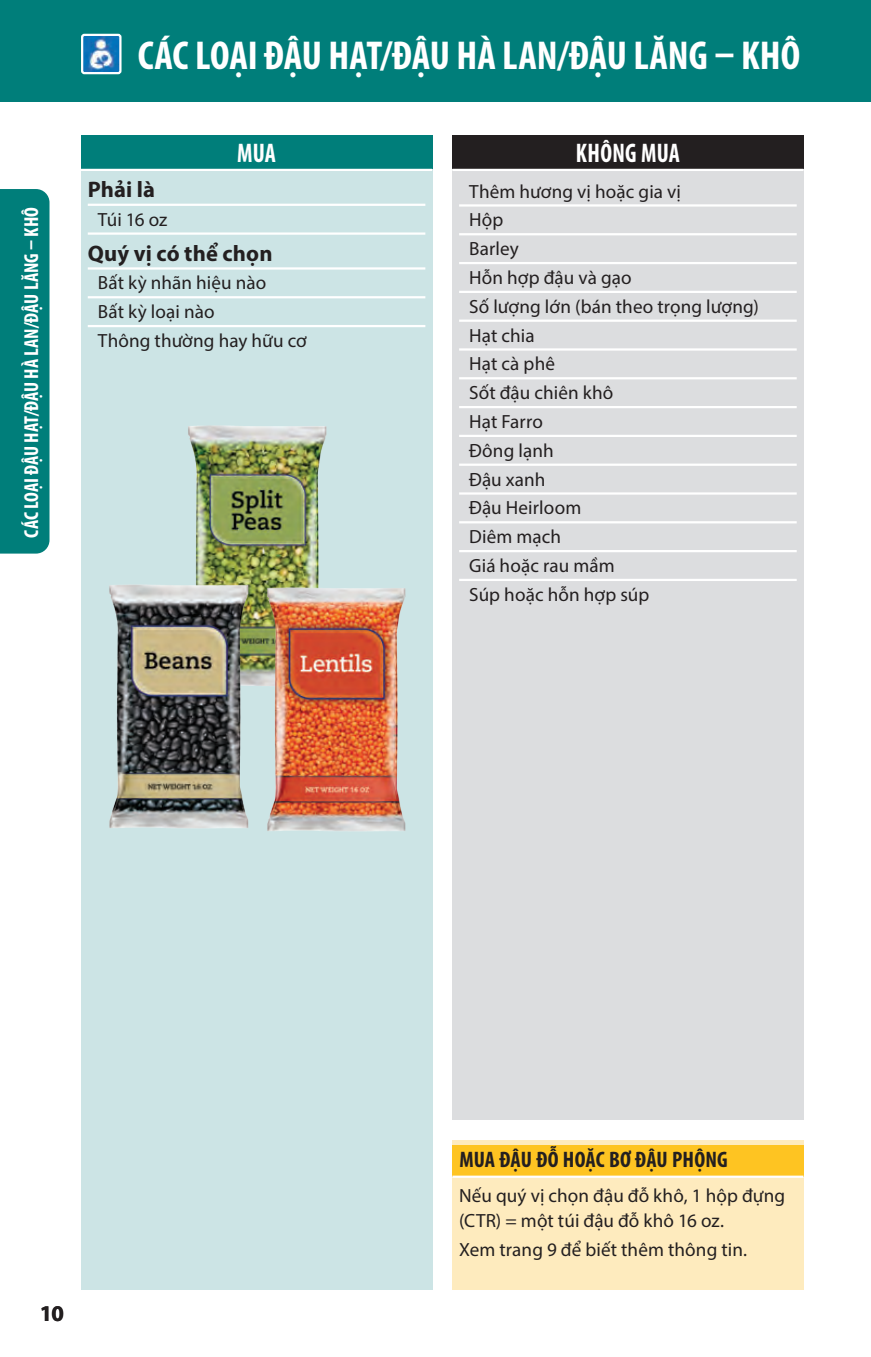
<style>
.page{position:relative;width:871px;height:1357px;background:#fff}
.page>*{position:absolute;margin:0;border:0;box-sizing:border-box;transform-origin:0 0}
.Page_heading_white{font:700 condensed 40.5px "Myriad Pro";letter-spacing:-.005em;color:#fff}
.Heading_Don_t_Buy{font:700 condensed 27px "Myriad Pro";letter-spacing:.01em;color:#fff;scale:.9 1}
.Heading_Buy{font:700 condensed 27px "Myriad Pro";color:#fff;scale:.9 1}
.Buy_subhead{font:700 22.5px "Myriad Pro";letter-spacing:.005em;color:#231f20}
.Shopping_Tip{font:700 condensed 22.5px "Myriad Pro";letter-spacing:.005em;color:#231f20}
.Thumb_Tab{font:700 condensed 20.25px "Myriad Pro";letter-spacing:-.005em;color:#fff}
.Buy_list{font:19.12px "Myriad Pro";letter-spacing:.005em;color:#231f20}
.Shopping_Tip_Text{font:19.12px/24.8px "Myriad Pro";letter-spacing:.005em;color:#231f20}
.Buy_list-NoRULE{font:19.12px "Myriad Pro";letter-spacing:.005em;color:#231f20}
</style>
<div class="page">
<div style="left:0;top:0;width:871px;height:101px;background:#007e7a"></div>
<div style="left:0;top:189px;width:50px;height:365px;background:#007e7a"></div>
<div style="left:81px;top:135px;width:351px;height:1154px;background:#cce4e5"></div>
<div style="left:81px;top:135px;width:351px;height:34px;background:#007e7a"></div>
<hr style="left:81px;top:169px;width:351px;height:2px;background:#fff">
<hr style="left:88px;top:204px;width:337px;height:2px;background:#fff">
<hr style="left:88px;top:232px;width:337px;height:3px;background:#fff">
<hr style="left:88px;top:267px;width:337px;height:3px;background:#fff">
<hr style="left:88px;top:296px;width:337px;height:2px;background:#fff">
<hr style="left:88px;top:325px;width:337px;height:2px;background:#fff">
<div style="left:452px;top:135px;width:351px;height:984px;background:#dcdddf"></div>
<div style="left:452px;top:135px;width:351px;height:34px;background:#231f20"></div>
<hr style="left:452px;top:169px;width:351px;height:2px;background:#fff">
<hr style="left:459px;top:204px;width:337px;height:3px;background:#fff">
<hr style="left:459px;top:233px;width:337px;height:2px;background:#fff">
<hr style="left:459px;top:262px;width:337px;height:2px;background:#fff">
<hr style="left:459px;top:291px;width:337px;height:2px;background:#fff">
<hr style="left:459px;top:320px;width:337px;height:2px;background:#fff">
<hr style="left:459px;top:348px;width:337px;height:3px;background:#fff">
<hr style="left:459px;top:377px;width:337px;height:2px;background:#fff">
<hr style="left:459px;top:406px;width:337px;height:2px;background:#fff">
<hr style="left:459px;top:435px;width:337px;height:2px;background:#fff">
<hr style="left:459px;top:464px;width:337px;height:2px;background:#fff">
<hr style="left:459px;top:492px;width:337px;height:3px;background:#fff">
<hr style="left:459px;top:521px;width:337px;height:2px;background:#fff">
<hr style="left:459px;top:550px;width:337px;height:2px;background:#fff">
<hr style="left:459px;top:579px;width:337px;height:2px;background:#fff">
<img style="left:188px;top:425px;width:139px;height:141px">
<img style="left:109px;top:563px;width:155px;height:266px">
<img style="left:249px;top:566px;width:157px;height:266px">
<div style="left:452px;top:1139px;width:351px;height:150px;background:#feebbe"></div>
<div style="left:452px;top:1145px;width:351px;height:32px;background:#fec422"></div>
<hr style="left:452px;top:1175px;width:351px;height:3px;background:#fff">
<img style="left:84px;top:37px;width:35px;height:34px">
<div style="left:81px;top:34px;width:41px;height:40px;border:2px solid #fff;border-radius:2px"></div>
<p class="Thumb_Tab" style="left:19px;top:538px;width:332px;rotate:-90deg">CÁC LOẠI ĐẬU HẠT/ĐẬU HÀ LAN/ĐẬU LĂNG – KHÔ</p>
<p class="Page_heading_white" style="left:138px;top:30px;width:664px">CÁC LOẠI ĐẬU HẠT/ĐẬU HÀ LAN/ĐẬU LĂNG – KHÔ</p>
<p class="Heading_Buy" style="left:237px;top:136px;width:45px">MUA</p>
<p class="Buy_subhead" style="left:88px;top:175px;width:69px">Phải là</p>
<p class="Buy_list" style="left:98px;top:207px;width:71px">Túi 16 oz</p>
<p class="Buy_subhead" style="left:88px;top:238px;width:186px">Quý vị có thể chọn</p>
<p class="Buy_list" style="left:98px;top:271px;width:170px">Bất kỳ nhãn hiệu nào</p>
<p class="Buy_list" style="left:98px;top:300px;width:118px">Bất kỳ loại nào</p>
<p class="Buy_list-NoRULE" style="left:98px;top:329px;width:210px">Thông thường hay hữu cơ</p>
<p class="Heading_Don_t_Buy" style="left:576px;top:136px;width:117px">KHÔNG MUA</p>
<p class="Buy_list" style="left:469px;top:179px;width:213px">Thêm hương vị hoặc gia vị</p>
<p class="Buy_list" style="left:469px;top:208px;width:36px">Hộp</p>
<p class="Buy_list" style="left:469px;top:237px;width:51px">Barley</p>
<p class="Buy_list" style="left:469px;top:266px;width:164px">Hỗn hợp đậu và gạo</p>
<p class="Buy_list" style="left:469px;top:295px;width:291px">Số lượng lớn (bán theo trọng lượng)</p>
<p class="Buy_list" style="left:469px;top:323px;width:67px">Hạt chia</p>
<p class="Buy_list" style="left:469px;top:352px;width:87px">Hạt cà phê</p>
<p class="Buy_list" style="left:469px;top:381px;width:146px">Sốt đậu chiên khô</p>
<p class="Buy_list" style="left:469px;top:410px;width:75px">Hạt Farro</p>
<p class="Buy_list" style="left:469px;top:439px;width:86px">Đông lạnh</p>
<p class="Buy_list" style="left:469px;top:467px;width:78px">Đậu xanh</p>
<p class="Buy_list" style="left:469px;top:496px;width:114px">Đậu Heirloom</p>
<p class="Buy_list" style="left:469px;top:525px;width:93px">Diêm mạch</p>
<p class="Buy_list" style="left:469px;top:554px;width:147px">Giá hoặc rau mầm</p>
<p class="Buy_list-NoRULE" style="left:469px;top:583px;width:182px">Súp hoặc hỗn hợp súp</p>
<p class="Buy_subhead" style="left:40px;top:1299px;width:26px">10</p>
<p class="Shopping_Tip" style="left:459px;top:1145px;width:270px">MUA ĐẬU ĐỖ HOẶC BƠ ĐẬU PHỘNG</p>
<p class="Shopping_Tip_Text" style="left:459px;top:1183px;width:328px">Nếu quý vị chọn đậu đỗ khô, 1 hộp đựng (CTR) = một túi đậu đỗ khô 16 oz.</p>
<p class="Shopping_Tip_Text" style="left:459px;top:1236px;width:288px">Xem trang 9 để biết thêm thông tin.</p>
</div>
